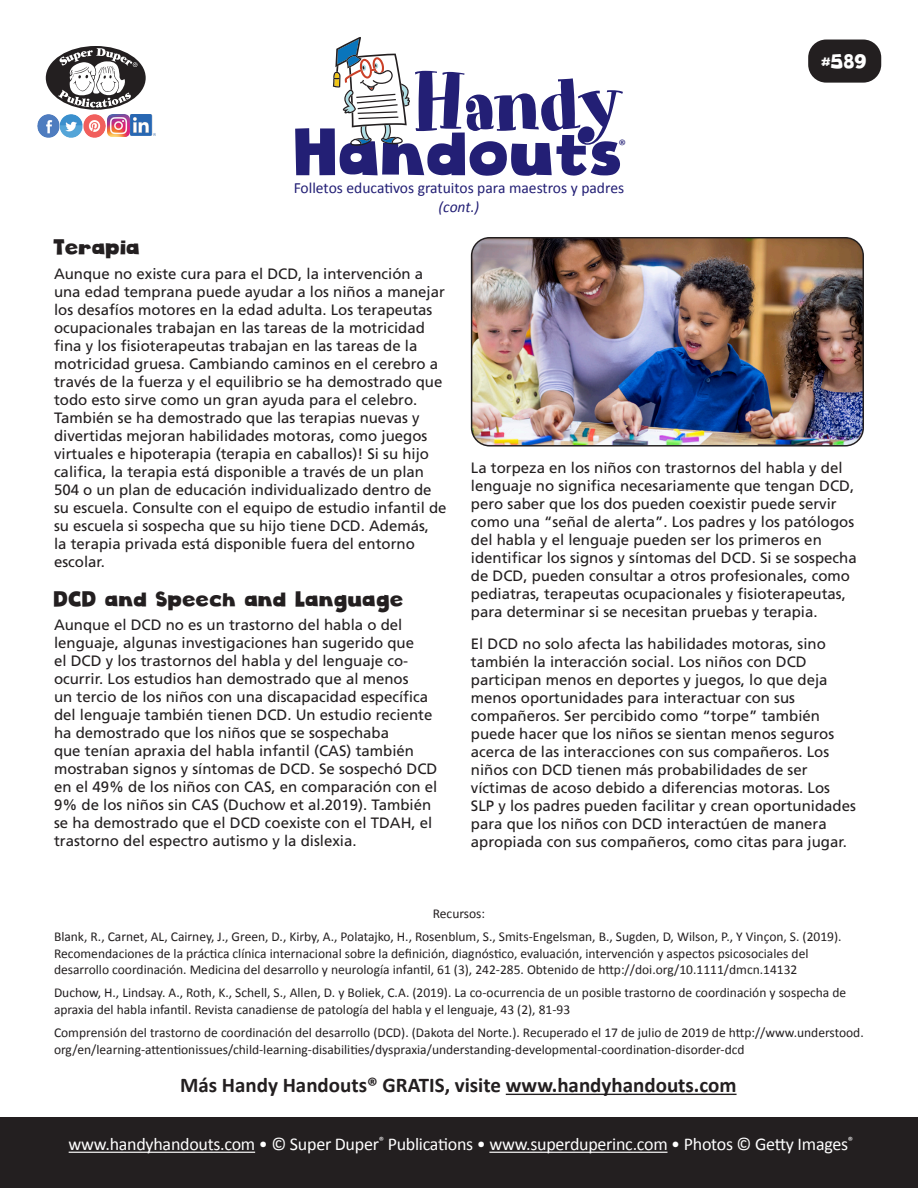
<style>
.page{position:relative;width:918px;height:1188px;background:#fff}
.page>*{position:absolute;margin:0;border:0;box-sizing:border-box;transform-origin:0 0}
.t1{font:79.2px "Art Department JNL";letter-spacing:-.03em;color:#231f75}
.t2{font:64.8px "Cloudy Witha Chanceof Love";color:#231f75}
.HH_TEXT{font:700 21px "Calibri";color:#231f20}
.HH_TEXT-2{font:21px "Cloudy Witha Chanceof Love";color:#231f20}
.t3{font:19.5px "Cloudy Witha Chanceof Love";color:#fff}
.t4{font:18px "Calibri";letter-spacing:-.015em;color:#fff}
.t5{font:15.6px "Calibri";color:#231f75}
.t6{font:italic 15.6px "Calibri";color:#231f75}
.t7{font:15.15px "Calibri";color:#231f75}
.HH_TEXT-3{font:15px/18px "Frutiger";color:#231f20}
.HH_Title{font:13.5px/16.2px "Calibri";color:#231f20}
</style>
<div class="page">
<div style="left:808px;top:40px;width:73px;height:43px;background:#231f20;border-radius:18px"></div>
<hr style="left:506px;top:1094px;width:231px;height:1px;background:#231f20">
<div style="left:0;top:1118px;width:918px;height:70px;background:#231f20"></div>
<div style="left:46px;top:46px;width:100px;height:64px;background:#231f20;border-radius:50%"></div>
<svg style="left:58px;top:48px;width:80px;height:60px"></svg>
<img style="left:37px;top:115px;width:92px;height:22px">
<img style="left:131px;top:115px;width:24px;height:21px">
<svg style="left:333px;top:37px;width:77px;height:109px"></svg>
<hr style="left:69px;top:1152px;width:186px;height:1px;background:#fff">
<hr style="left:489px;top:1152px;width:179px;height:1px;background:#fff">
<img style="left:472px;top:238px;width:391px;height:207px">
<div style="left:471px;top:237px;width:393px;height:210px;border:1px solid #231f20;border-radius:18px"></div>
<p class="t1" style="left:412px;top:56px;width:213px">Handy</p>
<p class="t5" style="left:294px;top:177px;width:332px">Folletos educativos gratuitos para maestros y padres</p>
<p class="t6" style="left:439px;top:196px;width:42px">(cont.)</p>
<p class="t2" style="left:296px;top:112px;width:331px">Handouts</p>
<p class="t7" style="left:618px;top:135px;width:9px">®</p>
<p class="t3" style="left:822px;top:49px;width:47px">#589</p>
<p class="HH_TEXT-2" style="left:54px;top:234px;width:88px">Terapia</p>
<p class="HH_TEXT-3" style="left:54px;top:265px;width:394px">Aunque no existe cura para el DCD, la intervención a una edad temprana puede ayudar a los niños a manejar los desafíos motores en la edad adulta. Los terapeutas ocupacionales trabajan en las tareas de la motricidad fina y los fisioterapeutas trabajan en las tareas de la motricidad gruesa. Cambiando caminos en el cerebro a través de la fuerza y el equilibrio se ha demostrado que todo esto sirve como un gran ayuda para el celebro.<br>También se ha demostrado que las terapias nuevas y divertidas mejoran habilidades motoras, como juegos virtuales e hipoterapia (terapia en caballos)! Si su hijo califica, la terapia está disponible a través de un plan 504 o un plan de educación individualizado dentro de su escuela. Consulte con el equipo de estudio infantil de su escuela si sospecha que su hijo tiene DCD. Además,<br>la terapia privada está disponible fuera del entorno escolar.</p>
<p class="HH_TEXT-2" style="left:54px;top:586px;width:352px">DCD and Speech and Language</p>
<p class="HH_TEXT-3" style="left:54px;top:616px;width:385px">Aunque el DCD no es un trastorno del habla o del lenguaje, algunas investigaciones han sugerido que<br>el DCD y los trastornos del habla y del lenguaje co&shy;ocurrir. Los estudios han demostrado que al menos<br>un tercio de los niños con una discapacidad específica del lenguaje también tienen DCD. Un estudio reciente ha demostrado que los niños que se sospechaba<br>que tenían apraxia del habla infantil (CAS) también mostraban signos y síntomas de DCD. Se sospechó DCD en el 49% de los niños con CAS, en comparación con el 9% de los niños sin CAS (Duchow et al.2019). También se ha demostrado que el DCD coexiste con el TDAH, el trastorno del espectro autismo y la dislexia.</p>
<p class="HH_TEXT-3" style="left:471px;top:459px;width:387px">La torpeza en los niños con trastornos del habla y del lenguaje no significa necesariamente que tengan DCD, pero saber que los dos pueden coexistir puede servir como una “señal de alerta”. Los padres y los patólogos del habla y el lenguaje pueden ser los primeros en identificar los signos y síntomas del DCD. Si se sospecha de DCD, pueden consultar a otros profesionales, como pediatras, terapeutas ocupacionales y fisioterapeutas, para determinar si se necesitan pruebas y terapia.</p>
<p class="HH_TEXT-3" style="left:471px;top:634px;width:387px">El DCD no solo afecta las habilidades motoras, sino también la interacción social. Los niños con DCD participan menos en deportes y juegos, lo que deja menos oportunidades para interactuar con sus compañeros. Ser percibido como “torpe” también puede hacer que los niños se sientan menos seguros acerca de las interacciones con sus compañeros. Los niños con DCD tienen más probabilidades de ser víctimas de acoso debido a diferencias motoras. Los SLP y los padres pueden facilitar y crean oportunidades para que los niños con DCD interactúen de manera apropiada con sus compañeros, como citas para jugar.</p>
<p class="HH_Title" style="left:433px;top:905px;width:54px">Recursos:</p>
<p class="HH_Title" style="left:54px;top:928px;width:789px">Blank, R., Carnet, AL, Cairney, J., Green, D., Kirby, A., Polatajko, H., Rosenblum, S., Smits-Engelsman, B., Sugden, D, Wilson, P., Y Vinçon, S. (2019).<br>Recomendaciones de la práctica clínica internacional sobre la definición, diagnóstico, evaluación, intervención y aspectos psicosociales del desarrollo coordinación. Medicina del desarrollo y neurología infantil, 61 (3), 242-285. Obtenido de http://doi.org/10.1111/dmcn.14132</p>
<p class="HH_Title" style="left:54px;top:985px;width:794px">Duchow, H., Lindsay. A., Roth, K., Schell, S., Allen, D. y Boliek, C.A. (2019). La co-ocurrencia de un posible trastorno de coordinación y sospecha de apraxia del habla infantil. Revista canadiense de patología del habla y el lenguaje, 43 (2), 81-93</p>
<p class="HH_Title" style="left:54px;top:1024px;width:811px">Comprensión del trastorno de coordinación del desarrollo (DCD). (Dakota del Norte.). Recuperado el 17 de julio de 2019 de http://www.understood. org/en/learning-attentionissues/child-learning-disabilities/dyspraxia/understanding-developmental-coordination-disorder-dcd</p>
<p class="HH_TEXT" style="left:180px;top:1070px;width:558px">Más Handy Handouts® GRATIS, visite www.handyhandouts.com</p>
<p class="t4" style="left:69px;top:1132px;width:786px">www.handyhandouts.com • © Super Duper<sup>®</sup> Publications • www.superduperinc.com • Photos © Getty Images<sup>®</sup></p>
</div>
